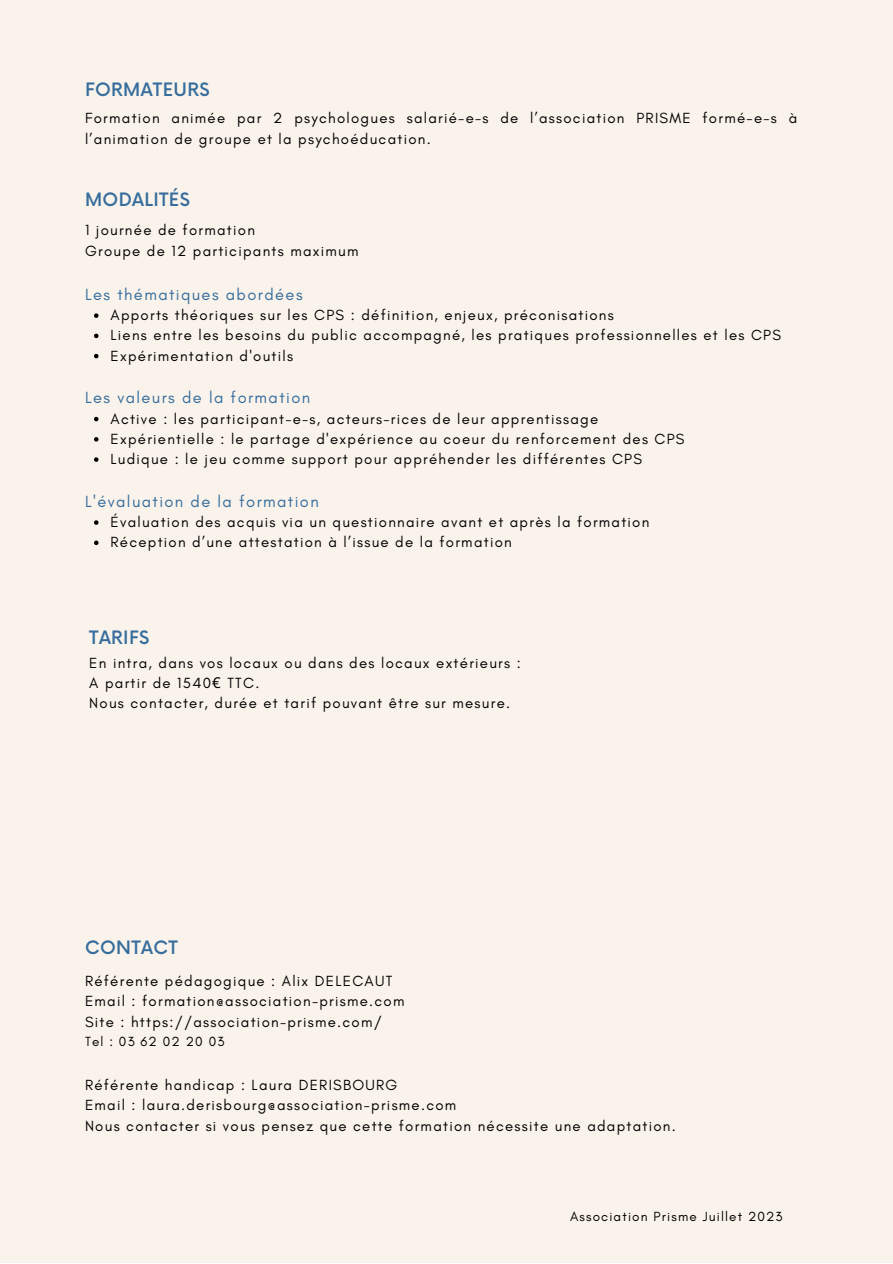
<style>
.page{position:relative;width:893px;height:1264px;background:#fff}
.page>*{position:absolute;margin:0;border:0;box-sizing:border-box;transform-origin:0 0}
.t1{font:500 18px "Now";letter-spacing:.02em;color:#366d9c}
.t2{font:16.5px "Glacial Indifference";letter-spacing:.085em;color:#366d9c}
.t3{font:15px/20.2px "Glacial Indifference";letter-spacing:.085em;color:#000}
.t4{font:13.5px "Glacial Indifference";letter-spacing:.085em;color:#000}
.s1{font-family:"Noto Sans"}
</style>
<div class="page">
<div style="left:0;top:0;width:892px;height:1262px;background:#faf3eb"></div>
<svg style="left:94px;top:313px;width:4px;height:5px"></svg>
<svg style="left:94px;top:333px;width:4px;height:5px"></svg>
<svg style="left:94px;top:354px;width:4px;height:4px"></svg>
<svg style="left:94px;top:417px;width:4px;height:4px"></svg>
<svg style="left:94px;top:437px;width:4px;height:4px"></svg>
<svg style="left:94px;top:457px;width:4px;height:5px"></svg>
<svg style="left:94px;top:520px;width:4px;height:5px"></svg>
<svg style="left:94px;top:540px;width:4px;height:5px"></svg>
<p class="t1" style="left:85px;top:80px;width:126px">FORMATEURS</p>
<p class="t3" style="left:85px;top:108px;width:713px">Formation animée par 2 psychologues salarié-e-s de l’association PRISME formé-e-s à l’animation de groupe et la psychoéducation.</p>
<p class="t1" style="left:85px;top:190px;width:106px">MODALITÉS</p>
<p class="t3" style="left:85px;top:219px;width:171px">1 journée de formation</p>
<p class="t3" style="left:85px;top:241px;width:275px">Groupe de 12 participants maximum</p>
<p class="t2" style="left:85px;top:284px;width:219px">Les thématiques abordées</p>
<p class="t3" style="left:110px;top:305px;width:505px">Apports théoriques sur les CPS : définition, enjeux, préconisations</p>
<p class="t3" style="left:110px;top:325px;width:672px">Liens entre les besoins du public accompagné, les pratiques professionnelles et les CPS</p>
<p class="t3" style="left:110px;top:345px;width:184px">Expérimentation d'outils</p>
<p class="t2" style="left:85px;top:387px;width:227px">Les valeurs de la formation</p>
<p class="t3" style="left:110px;top:408px;width:489px">Active : les participant-e-s, acteurs-rices de leur apprentissage</p>
<p class="t3" style="left:110px;top:428px;width:575px">Expérientielle : le partage d'expérience au coeur du renforcement des CPS</p>
<p class="t3" style="left:110px;top:448px;width:533px">Ludique : le jeu comme support pour appréhender les différentes CPS</p>
<p class="t2" style="left:85px;top:491px;width:235px">L'évaluation de la formation</p>
<p class="t3" style="left:110px;top:511px;width:540px">Évaluation des acquis via un questionnaire avant et après la formation</p>
<p class="t3" style="left:110px;top:532px;width:403px">Réception d’une attestation à l’issue de la formation</p>
<p class="t1" style="left:89px;top:627px;width:61px">TARIFS</p>
<p class="t3" style="left:89px;top:652px;width:433px">En intra, dans vos locaux ou dans des locaux extérieurs :</p>
<p class="t3" style="left:89px;top:672px;width:171px">A partir de 1540<span class="s1">€</span> TTC.</p>
<p class="t3" style="left:89px;top:693px;width:422px">Nous contacter, durée et tarif pouvant être sur mesure.</p>
<p class="t1" style="left:85px;top:938px;width:94px">CONTACT</p>
<p class="t3" style="left:85px;top:970px;width:309px">Référente pédagogique : Alix DELECAUT</p>
<p class="t3" style="left:85px;top:991px;width:321px">Email : formation@association-prisme.com</p>
<p class="t3" style="left:85px;top:1011px;width:298px">Site : https://association-prisme.com/</p>
<p class="t4" style="left:85px;top:1032px;width:141px">Tel : 03 62 02 20 03</p>
<p class="t3" style="left:85px;top:1074px;width:314px">Référente handicap : Laura DERISBOURG</p>
<p class="t3" style="left:85px;top:1094px;width:373px">Email : laura.derisbourg@association-prisme.com</p>
<p class="t3" style="left:85px;top:1115px;width:592px">Nous contacter si vous pensez que cette formation nécessite une adaptation.</p>
<p class="t4" style="left:570px;top:1208px;width:214px">Association Prisme Juillet 2023</p>
</div>
